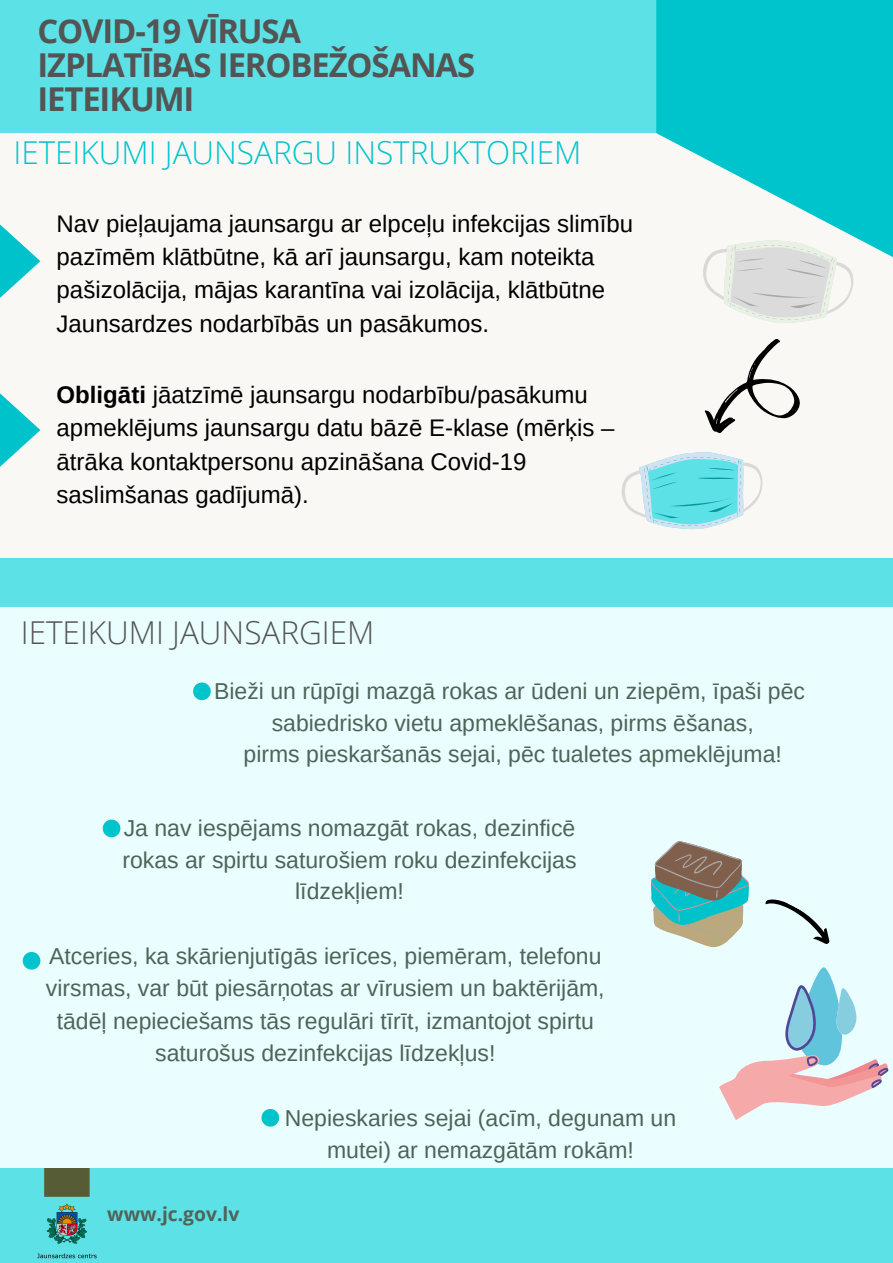
<style>
.page{position:relative;width:893px;height:1263px;background:#5ce1e6}
.page>*{position:absolute;margin:0;border:0;box-sizing:border-box;transform-origin:0 0}
.t1{font:700 32.85px/34.1px "Open Sans";letter-spacing:-.035em;color:#545454}
.t2{font:300 31.5px "Open Sans";color:#00c4cc}
.t3{font:300 31.5px "Open Sans";color:#545454}
.t4{font:24px/33.2px "Arimo";color:#000}
.t5{font:23.02px/32.1px "Arimo";color:#4e6458;text-align:center}
.t6{font:700 19.2px "Open Sans";color:#4e6458}
.s1{font-weight:700}
</style>
<div class="page">
<div style="left:0;top:133px;width:893px;height:473px;background:#faf8f5"></div>
<svg style="left:621px;top:262px;width:232px;height:268px"></svg>
<div style="left:0;top:582px;width:893px;height:586px;background:#eafeff"></div>
<svg style="left:719px;top:967px;width:170px;height:153px"></svg>
<svg style="left:651px;top:841px;width:98px;height:106px"></svg>
<svg style="left:765px;top:899px;width:65px;height:45px"></svg>
<svg style="left:193px;top:682px;width:18px;height:18px"></svg>
<svg style="left:103px;top:819px;width:17px;height:18px"></svg>
<svg style="left:23px;top:952px;width:17px;height:17px"></svg>
<svg style="left:261px;top:1109px;width:18px;height:17px"></svg>
<div style="left:0;top:558px;width:893px;height:48px;background:#5ce1e6"></div>
<img style="left:38px;top:1168px;width:59px;height:91px">
<svg style="left:656px;top:0;width:237px;height:262px;fill:#00c4cc"></svg>
<div style="left:717px;top:0;width:176px;height:146px;background:#00c4cc"></div>
<svg style="left:0;top:224px;width:40px;height:74px"></svg>
<svg style="left:0;top:393px;width:40px;height:74px"></svg>
<h1 class="t1" style="left:38px;top:13px;width:439px">COVID-19 VĪRUSA<br>IZPLATĪBAS IEROBEŽOŠANAS<br>IETEIKUMI</h1>
<h2 class="t2" style="left:13px;top:130px;width:569px">IETEIKUMI JAUNSARGU INSTRUKTORIEM</h2>
<p class="t4" style="left:57px;top:207px;width:578px">Nav pieļaujama jaunsargu ar elpceļu infekcijas slimību pazīmēm klātbūtne, kā arī jaunsargu, kam noteikta pašizolācija, mājas karantīna vai izolācija, klātbūtne Jaunsardzes nodarbībās un pasākumos.</p>
<p class="t4" style="left:57px;top:378px;width:559px"><span class="s1">Obligāti</span> jāatzīmē jaunsargu nodarbību/pasākumu apmeklējums jaunsargu datu bāzē E-klase (mērķis – ātrāka kontaktpersonu apzināšana Covid-19 saslimšanas gadījumā).</p>
<h2 class="t3" style="left:21px;top:610px;width:355px">IETEIKUMI JAUNSARGIEM</h2>
<p class="t5" style="left:214px;top:675px;width:592px;line-height:31.7px">Bieži un rūpīgi mazgā rokas ar ūdeni un ziepēm, īpaši pēc sabiedrisko vietu apmeklēšanas, pirms ēšanas,<br>pirms pieskaršanās sejai, pēc tualetes apmeklējuma!</p>
<p class="t5" style="left:122px;top:812px;width:456px;line-height:31.9px">Ja nav iespējams nomazgāt rokas, dezinficē rokas ar spirtu saturošiem roku dezinfekcijas līdzekļiem!</p>
<p class="t5" style="left:46px;top:940px;width:560px">Atceries, ka skārienjutīgās ierīces, piemēram, telefonu virsmas, var būt piesārņotas ar vīrusiem un baktērijām, tādēļ nepieciešams tās regulāri tīrīt, izmantojot spirtu saturošus dezinfekcijas līdzekļus!</p>
<p class="t6" style="left:107px;top:1200px;width:133px">www.jc.gov.lv</p>
<p class="t5" style="left:285px;top:1101px;width:393px">Nepieskaries sejai (acīm, degunam un mutei) ar nemazgātām rokām!</p>
</div>
